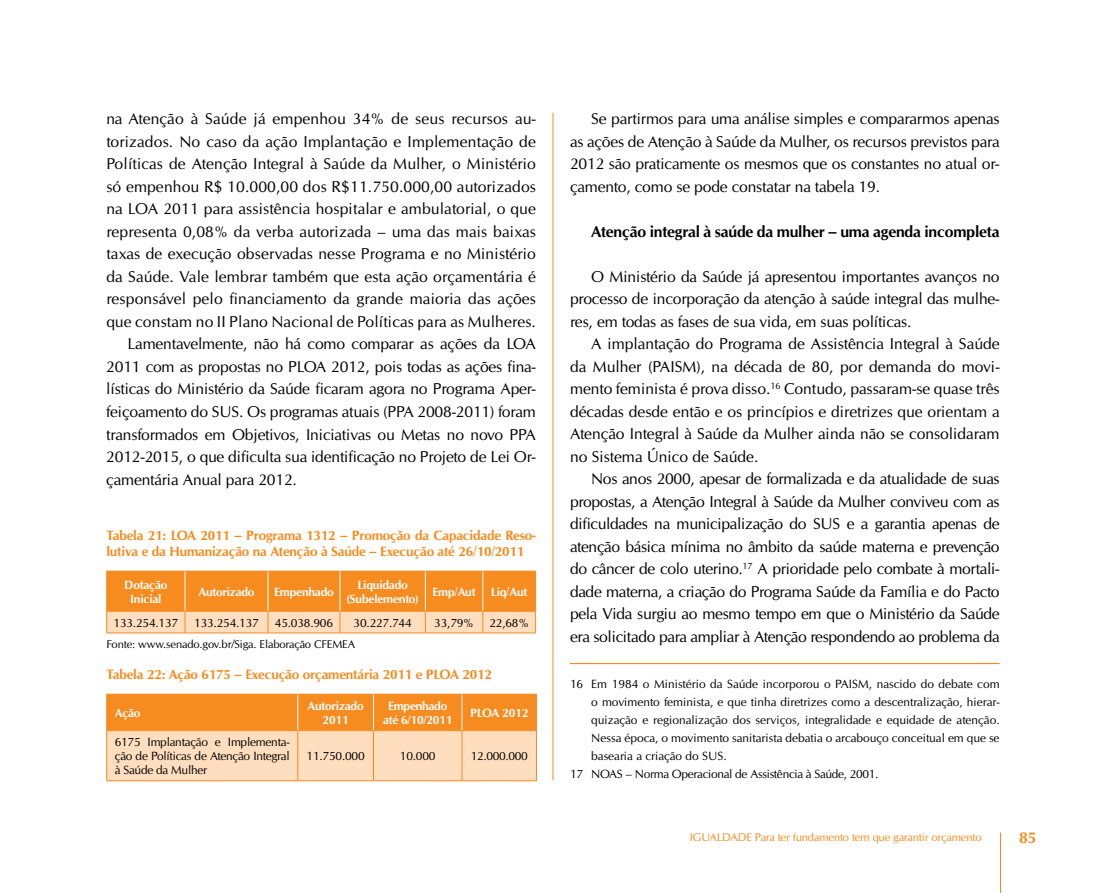
<style>
.page{position:relative;width:1106px;height:893px;background:#fff}
.page>*{position:absolute;margin:0;border:0;box-sizing:border-box;transform-origin:0 0}
.t1{font:15.75px/22.5px "URW Classico";letter-spacing:-.01em;color:#000;text-align:justify}
.t2{font:15.75px "URW Classico";letter-spacing:.01em;color:#000}
.t3{font:700 15.75px "URW Classico";letter-spacing:-.01em;color:#000}
.t4{font:700 15.75px "URW Classico";color:#f68b1f}
.t5{font:700 13.5px/16.2px "URW Classico";letter-spacing:-.01em;color:#f68b1f}
.t6{font:12px/14.2px "URW Classico";color:#000;text-align:justify}
.t7{font:700 12px/14.2px "URW Classico";letter-spacing:-.015em;color:#fff;text-align:center}
.t8{font:12px "URW Classico";letter-spacing:-.025em;color:#000}
.t9{font:11.25px "URW Classico";letter-spacing:-.01em;color:#f68b1f}
.t10{font:11.25px "URW Classico";letter-spacing:-.01em;color:#000}
</style>
<div class="page">
<hr style="left:1000px;top:833px;width:1px;height:60px;background:#f68b1f">
<hr style="left:552px;top:113px;width:1px;height:667px;background:#f68b1f">
<svg style="left:106px;top:571px;width:430px;height:62px;background:#f8a754"></svg>
<hr style="left:106px;top:633px;width:79px;height:1px;background:#f68b1f">
<hr style="left:185px;top:633px;width:83px;height:1px;background:#f68b1f">
<hr style="left:268px;top:633px;width:72px;height:1px;background:#f68b1f">
<hr style="left:340px;top:633px;width:85px;height:1px;background:#f68b1f">
<hr style="left:425px;top:633px;width:58px;height:1px;background:#f68b1f">
<hr style="left:483px;top:633px;width:53px;height:1px;background:#f68b1f">
<svg style="left:107px;top:695px;width:429px;height:85px;background:#fabb7b"></svg>
<hr style="left:297px;top:731px;width:1px;height:49px;background:#f68b1f">
<hr style="left:373px;top:731px;width:1px;height:49px;background:#f68b1f">
<hr style="left:461px;top:731px;width:1px;height:49px;background:#f68b1f">
<hr style="left:106px;top:694px;width:192px;height:1px;background:#f68b1f">
<hr style="left:106px;top:694px;width:1px;height:36px;background:#f68b1f">
<hr style="left:298px;top:694px;width:75px;height:1px;background:#f68b1f">
<hr style="left:373px;top:694px;width:89px;height:1px;background:#f68b1f">
<hr style="left:462px;top:694px;width:75px;height:1px;background:#f68b1f">
<hr style="left:536px;top:694px;width:1px;height:36px;background:#f68b1f">
<hr style="left:297px;top:694px;width:1px;height:36px;background:#fff">
<hr style="left:373px;top:694px;width:1px;height:36px;background:#fff">
<hr style="left:461px;top:694px;width:1px;height:36px;background:#fff">
<hr style="left:106px;top:730px;width:192px;height:1px;background:#f68b1f">
<hr style="left:106px;top:731px;width:1px;height:49px;background:#f68b1f">
<hr style="left:298px;top:730px;width:75px;height:1px;background:#f68b1f">
<hr style="left:373px;top:730px;width:89px;height:1px;background:#f68b1f">
<hr style="left:462px;top:730px;width:75px;height:1px;background:#f68b1f">
<hr style="left:536px;top:731px;width:1px;height:49px;background:#f68b1f">
<hr style="left:106px;top:780px;width:192px;height:1px;background:#f68b1f">
<hr style="left:298px;top:780px;width:75px;height:1px;background:#f68b1f">
<hr style="left:373px;top:780px;width:89px;height:1px;background:#f68b1f">
<hr style="left:462px;top:780px;width:75px;height:1px;background:#f68b1f">
<hr style="left:570px;top:663px;width:429px;height:1px;background:#f68b1f">
<p class="t2" style="left:106px;top:110px;width:431px">na Atenção à Saúde já empenhou 34% de seus recursos au-</p>
<p class="t2" style="left:106px;top:133px;width:431px">torizados. N o caso da ação I mplantação e I mplementação de</p>
<p class="t2" style="left:106px;top:155px;width:431px">Políticas de Atenção I ntegral à Saúde da Mulher, o Ministério</p>
<p class="t2" style="left:106px;top:178px;width:431px">só empenhou R$ 10.000,00 dos R$11.750.000,00 autorizados</p>
<p class="t2" style="left:106px;top:200px;width:431px">na LOA 2011 para assistência hospitalar e ambulatorial, o que</p>
<p class="t2" style="left:106px;top:223px;width:431px">representa 0,08% da verba autorizada – uma das mais baixas</p>
<p class="t2" style="left:106px;top:245px;width:431px">taxas de execução observadas nesse Programa e no Ministério</p>
<p class="t2" style="left:106px;top:268px;width:431px">da Saúde. Vale lembrar também que esta ação orçamentária é</p>
<p class="t2" style="left:106px;top:290px;width:431px">responsável pelo financiamento da grande maioria das ações</p>
<p class="t2" style="left:106px;top:313px;width:431px">que constam no II Plano Nacional de Políticas para as Mulheres.</p>
<p class="t1" style="left:128px;top:333px;width:410px">Lamentavelmente, não há como comparar as ações da LOA</p>
<p class="t1" style="left:106px;top:356px;width:431px">2011 com as propostas no PLOA 2012, pois todas as ações fina-</p>
<p class="t1" style="left:106px;top:378px;width:431px">lísticas do Ministério da Saúde ficaram agora no Programa Aper-</p>
<p class="t1" style="left:106px;top:401px;width:431px">feiçoamento do SU S. Os programas atuais (PPA 2008-2011) foram</p>
<p class="t1" style="left:106px;top:423px;width:431px">transformados em Objetivos, I niciativas ou Metas no novo PPA</p>
<p class="t1" style="left:106px;top:446px;width:431px">2012-2015, o que dificulta sua identificação no Projeto de Lei Or-</p>
<p class="t1" style="left:106px;top:468px;width:192px">çamentária Anual para 2012.</p>
<p class="t5" style="left:106px;top:527px;width:431px">Tabela 21: LOA 2011 – Programa 1312 – Promoção da Capacidade Reso&shy;lutiva e da Humanização na Atenção à Saúde – Execução até 26/10/2011</p>
<p class="t7" style="left:124px;top:577px;width:45px">Dotação<br>Inicial</p>
<p class="t7" style="left:198px;top:585px;width:58px">Autorizado</p>
<p class="t7" style="left:274px;top:585px;width:61px">Empenhado</p>
<p class="t7" style="left:347px;top:577px;width:73px">Liquidado (Subelemento)</p>
<p class="t7" style="left:432px;top:585px;width:45px">Emp/Aut</p>
<p class="t7" style="left:491px;top:585px;width:38px">Liq/Aut</p>
<p class="t6" style="left:114px;top:615px;width:66px">133.254.137</p>
<p class="t6" style="left:194px;top:615px;width:66px">133.254.137</p>
<p class="t6" style="left:275px;top:615px;width:60px">45.038.906</p>
<p class="t6" style="left:353px;top:615px;width:60px">30.227.744</p>
<p class="t6" style="left:434px;top:615px;width:41px">33,79%</p>
<p class="t6" style="left:489px;top:615px;width:41px">22,68%</p>
<p class="t10" style="left:106px;top:638px;width:250px">Fonte: www.senado.gov.br/Siga. Elaboração CFEMEA</p>
<p class="t5" style="left:106px;top:666px;width:387px">Tabela 22: Ação 6175 – Execução orçamentária 2011 e PLOA 2012</p>
<p class="t7" style="left:115px;top:706px;width:27px">Ação</p>
<p class="t7" style="left:307px;top:699px;width:58px">Autorizado<br>2011</p>
<p class="t7" style="left:383px;top:699px;width:71px">Empenhado até 6/10/2011</p>
<p class="t7" style="left:470px;top:706px;width:60px">PLOA 2012</p>
<p class="t6" style="left:115px;top:735px;width:176px">6175 I mplantação e I mplementa&shy;ção de Políticas de Atenção I ntegral à Saúde da Mulher</p>
<p class="t6" style="left:306px;top:749px;width:60px">11.750.000</p>
<p class="t6" style="left:400px;top:749px;width:37px">10.000</p>
<p class="t6" style="left:470px;top:749px;width:59px">12.000.000</p>
<p class="t1" style="left:570px;top:108px;width:431px;text-indent:21px">Se partirmos para uma análise simples e compararmos apenas as ações de Atenção à Saúde da Mulher, os recursos previstos para 2012 são praticamente os mesmos que os constantes no atual or&shy;çamento, como se pode constatar na tabela 19.</p>
<p class="t3" style="left:591px;top:222px;width:410px">Atenção integral à saúde da mulher – uma agenda incompleta</p>
<p class="t1" style="left:570px;top:266px;width:431px;text-indent:21px">O Ministério da Saúde já apresentou importantes avanços no processo de incorporação da atenção à saúde integral das mulhe&shy;res, em todas as fases de sua vida, em suas políticas.</p>
<p class="t1" style="left:570px;top:333px;width:431px;text-indent:21px">A implantação do Programa de Assistência I ntegral à Saúde da Mulher (PAI SM), na década de 80, por demanda do movi&shy;mento feminista é prova disso.<sup>16</sup> Contudo, passaram-se quase três décadas desde então e os princípios e diretrizes que orientam a Atenção I ntegral à Saúde da Mulher ainda não se consolidaram no Sistema Único de Saúde.</p>
<p class="t1" style="left:570px;top:468px;width:431px;text-indent:21px">Nos anos 2000, apesar de formalizada e da atualidade de suas propostas, a Atenção I ntegral à Saúde da Mulher conviveu com as dificuldades na municipalização do SU S e a garantia apenas de atenção básica mínima no âmbito da saúde materna e prevenção do câncer de colo uterino.<sup>17</sup> A prioridade pelo combate à mortali&shy;dade materna, a criação do Programa Saúde da Família e do Pacto pela Vida surgiu ao mesmo tempo em que o Ministério da Saúde era solicitado para ampliar à Atenção respondendo ao problema da</p>
<p class="t6" style="left:570px;top:677px;width:431px">16 Em 1984 o Ministério da Saúde incorporou o PAI SM, nascido do debate com</p>
<p class="t6" style="left:591px;top:695px;width:410px">o movimento feminista, e que tinha diretrizes como a descentralização, hierar-</p>
<p class="t6" style="left:591px;top:713px;width:410px">quização e regionalização dos serviços, integralidade e equidade de atenção.</p>
<p class="t6" style="left:591px;top:731px;width:410px">N essa época, o movimento sanitarista debatia o arcabouço conceitual em que se</p>
<p class="t6" style="left:591px;top:749px;width:137px">basearia a criação do SU S.</p>
<p class="t6" style="left:570px;top:767px;width:23px">17 NO</p>
<p class="t8" style="left:609px;top:767px;width:271px">AS – Norma Operacional de Assistência à Saúde, 2001.</p>
<p class="t9" style="left:690px;top:831px;width:28px">Ig ualdade</p>
<p class="t9" style="left:754px;top:831px;width:228px">Para ter fundamento tem que garantir orçamento</p>
<p class="t4" style="left:1019px;top:828px;width:19px">85</p>
</div>
